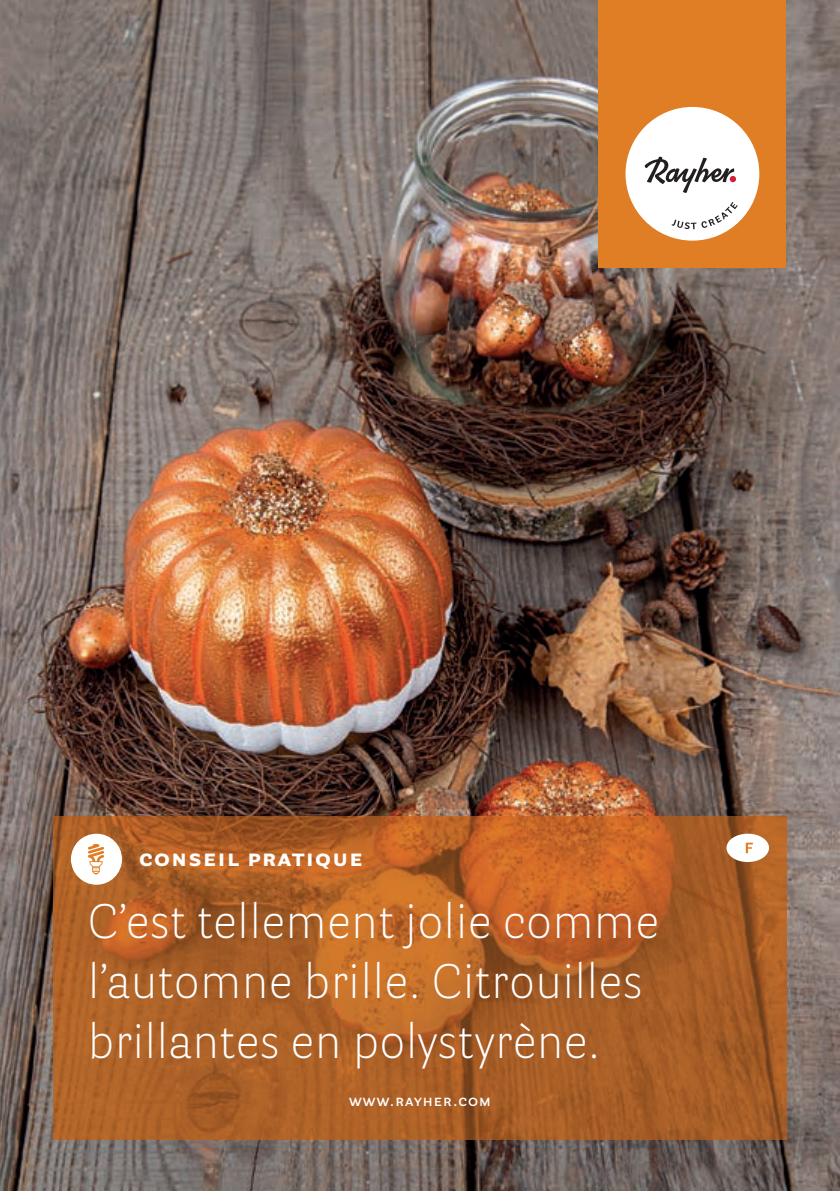
<style>
.page{position:relative;width:840px;height:1191px;background:#fff}
.page>*{position:absolute;margin:0;border:0;box-sizing:border-box;transform-origin:0 0}
.t1{font:300 48px/60px "Parry Grotesque Pro";letter-spacing:.005em;color:#fff}
.t2{font:700 24px "Parry Grotesque Pro";letter-spacing:.065em;color:#fff}
.t3{font:600 16px "Parry Grotesque Pro";letter-spacing:.065em;color:#fff}
</style>
<div class="page">
<img style="left:0;top:0;width:839px;height:1191px">
<img style="left:54px;top:816px;width:731px;height:324px">
<div style="left:598px;top:0;width:187px;height:267px;background:#e07e26"></div>
<div style="left:625px;top:107px;width:133px;height:134px;background:#fff;border-radius:50%"></div>
<svg style="left:671px;top:202px;width:66px;height:27px"></svg>
<svg style="left:644px;top:156px;width:91px;height:37px"></svg>
<div style="left:71px;top:833px;width:51px;height:51px;background:#fff;border-radius:50%"></div>
<svg style="left:88px;top:844px;width:16px;height:30px"></svg>
<div style="left:726px;top:833px;width:42px;height:29px;background:#fff;border-radius:50%"></div>
<svg style="left:745px;top:842px;width:7px;height:11px"></svg>
<p class="t2" style="left:139px;top:840px;width:225px">conseil pratique</p>
<p class="t1" style="left:88px;top:891px;width:572px">C’est tellement jolie comme l’automne brille. Citrouilles brillantes en polystyrène.</p>
<p class="t3" style="left:349px;top:1089px;width:143px">www.rayher.com</p>
</div>
